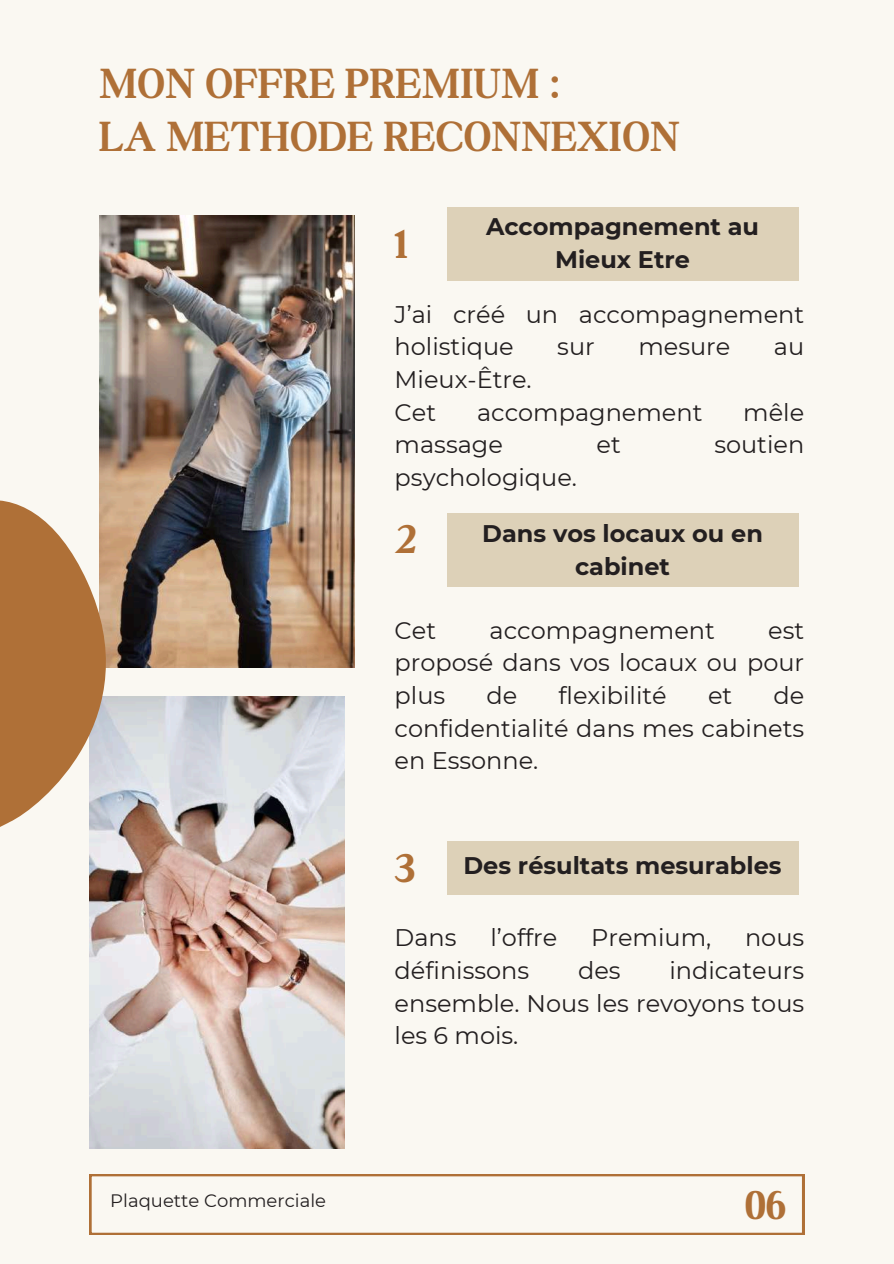
<style>
.page{position:relative;width:894px;height:1264px;background:#fff}
.page>*{position:absolute;margin:0;border:0;box-sizing:border-box;transform-origin:0 0}
.t1{font:700 45px/52.8px "Boston Angel";letter-spacing:.02em;color:#af7037}
.t2{font:24px/32.7px "Montserrat";color:#231f20;text-align:justify}
.t3{font:700 24px/32.7px "Montserrat";color:#231f20;text-align:center}
.t4{font:18px "Montserrat";color:#231f20}
.s1{font-family:"Boston Angel";font-size:45px;color:#af7037}
</style>
<div class="page">
<div style="left:0;top:0;width:893px;height:1263px;background:#faf8f2"></div>
<svg style="left:89px;top:1174px;width:715px;height:60px"></svg>
<img style="left:89px;top:696px;width:256px;height:451px">
<img style="left:99px;top:216px;width:256px;height:451px">
<div style="left:446px;top:207px;width:352px;height:73px;background:#ddd1b8"></div>
<div style="left:446px;top:514px;width:352px;height:73px;background:#ddd1b8"></div>
<div style="left:446px;top:840px;width:352px;height:54px;background:#ddd1b8"></div>
<svg style="left:0;top:447px;width:173px;height:489px"></svg>
<h1 class="t1" style="left:99px;top:57px;width:581px">MON OFFRE PREMIUM :<br>LA METHODE RECONNEXION</h1>
<h1 class="t1" style="left:394px;top:217px;width:14px">1</h1>
<p class="t3" style="left:486px;top:210px;width:274px">Accompagnement au<br>Mieux Etre</p>
<p class="t2" style="left:394px;top:297px;width:411px">J’ai créé un accompagnement holistique</p>
<p class="t2" style="left:557px;top:330px;width:39px">sur</p>
<p class="t2" style="left:638px;top:330px;width:93px">mesure</p>
<p class="t2" style="left:773px;top:330px;width:32px">au</p>
<p class="t2" style="left:394px;top:363px;width:138px">Mieux-Être.<br>Cet</p>
<p class="t2" style="left:477px;top:395px;width:227px">accompagnement</p>
<p class="t2" style="left:743px;top:395px;width:62px">mêle</p>
<p class="t2" style="left:394px;top:428px;width:110px">massage</p>
<p class="t2" style="left:596px;top:428px;width:26px">et</p>
<p class="t2" style="left:714px;top:428px;width:91px">soutien</p>
<p class="t2" style="left:394px;top:461px;width:184px">psychologique.</p>
<h1 class="t1" style="left:394px;top:512px;width:23px">2</h1>
<p class="t3" style="left:482px;top:517px;width:282px">Dans vos locaux ou en cabinet</p>
<p class="t2" style="left:394px;top:613px;width:43px">Cet</p>
<p class="t2" style="left:489px;top:613px;width:227px">accompagnement</p>
<p class="t2" style="left:394px;top:613px;width:411px;text-indent:373px">est proposé dans vos locaux ou pour plus</p>
<p class="t2" style="left:486px;top:679px;width:32px">de</p>
<p class="t2" style="left:558px;top:679px;width:110px">flexibilité</p>
<p class="t2" style="left:707px;top:679px;width:26px">et</p>
<p class="t2" style="left:394px;top:679px;width:411px;text-indent:379px">de confidentialité dans mes cabinets en Essonne.</p>
<p class="t3" style="left:394px;top:849px;width:388px"><span class="s1">3</span> Des résultats mesurables</p>
<p class="t2" style="left:394px;top:921px;width:63px">Dans</p>
<p class="t2" style="left:490px;top:921px;width:68px">l’offre</p>
<p class="t2" style="left:591px;top:921px;width:121px">Premium,</p>
<p class="t2" style="left:744px;top:921px;width:61px">nous</p>
<p class="t2" style="left:394px;top:954px;width:136px">définissons</p>
<p class="t2" style="left:578px;top:954px;width:44px">des</p>
<p class="t2" style="left:394px;top:954px;width:411px;text-indent:274px">indicateurs ensemble. Nous les revoyons tous les 6 mois.</p>
<p class="t4" style="left:110px;top:1189px;width:217px">Plaquette Commerciale</p>
<h1 class="t1" style="left:745px;top:1177px;width:42px">06</h1>
</div>
